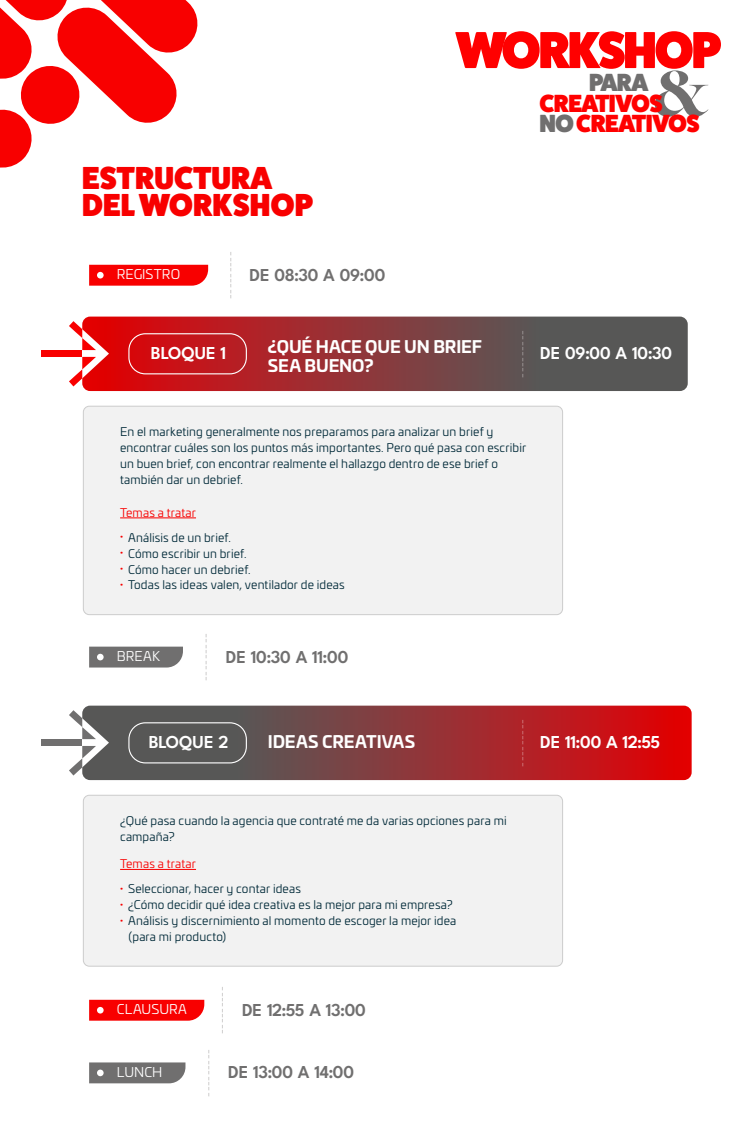
<style>
.page{position:relative;width:745px;height:1147px;background:#fff}
.page>*{position:absolute;margin:0;border:0;box-sizing:border-box;transform-origin:0 0}
.t1{font:900 72px "Freight Big Pro";color:#706f6f}
.t2{font:800 52.12px "Fat Frank";letter-spacing:-.05em;color:#f00}
.t3{font:800 32px/27.2px "Fat Frank";color:#f80000}
.t4{font:800 24.88px/20.2px "Fat Frank";letter-spacing:-.025em;color:#f00}
.t5{font:800 24.88px "Fat Frank";color:#706f6f}
.t6{font:100 18.12px "League Spartan";letter-spacing:-.015em;color:#706f6f}
.t7{font:100 18.12px "League Spartan";letter-spacing:-.01em;color:#fff}
.t8{font:700 16.62px/19px "Univia Pro";letter-spacing:-.005em;color:#fff}
.t9{font:13.25px "Univia Pro";color:#fff}
.t10{font:100 11.88px "Univia Pro";color:#706f6f}
.t11{font:100 11.88px "Univia Pro";color:#fff}
.t12{font:11.75px/15.9px "Univia Pro";letter-spacing:.01em;color:#002938}
.t13{font:11.75px "Univia Pro";letter-spacing:.01em;color:#f80000}
.s1{color:#706f6f}
.s2{font-weight:700;color:#f80000}
</style>
<div class="page">
<svg style="left:82px;top:316px;width:605px;height:75px;background:#8c3b3d"></svg>
<div style="left:41px;top:350px;width:41px;height:7px;background:#f80000"></div>
<svg style="left:69px;top:357px;width:27px;height:29px"></svg>
<svg style="left:69px;top:321px;width:27px;height:29px"></svg>
<div style="left:83px;top:406px;width:479px;height:208px;background:#f2f2f2;border-radius:6px"></div>
<div style="left:83px;top:406px;width:479px;height:209px;border:1px solid #ccc;border-radius:6px"></div>
<div style="left:128px;top:333px;width:119px;height:41px;border:1px solid #fff;border-radius:16px"></div>
<hr style="left:120px;top:517px;width:76px;height:1px;background:#f80000">
<svg style="left:89px;top:646px;width:94px;height:21px;background:#787777"></svg>
<div style="left:97px;top:653px;width:7px;height:7px;background:#fff;border-radius:50%"></div>
<svg style="left:0;top:0;width:198px;height:168px"></svg>
<svg style="left:82px;top:705px;width:609px;height:75px;background:#8f393b"></svg>
<div style="left:41px;top:739px;width:41px;height:7px;background:#706f6f"></div>
<svg style="left:69px;top:746px;width:27px;height:29px"></svg>
<svg style="left:69px;top:710px;width:27px;height:29px"></svg>
<div style="left:83px;top:795px;width:479px;height:171px;background:#f2f2f2;border-radius:6px"></div>
<div style="left:83px;top:795px;width:479px;height:171px;border:1px solid #ccc;border-radius:6px"></div>
<div style="left:128px;top:722px;width:119px;height:41px;border:1px solid #fff;border-radius:16px"></div>
<hr style="left:120px;top:869px;width:76px;height:1px;background:#f80000">
<svg style="left:89px;top:999px;width:115px;height:21px;background:#f80f0f"></svg>
<svg style="left:97px;top:1006px;width:7px;height:7px"></svg>
<svg style="left:89px;top:1062px;width:96px;height:21px;background:#767575"></svg>
<div style="left:97px;top:1069px;width:7px;height:7px;background:#fff;border-radius:50%"></div>
<svg style="left:89px;top:265px;width:119px;height:21px;background:#f80a0a"></svg>
<div style="left:97px;top:272px;width:7px;height:6px;background:#fff;border-radius:50%"></div>
<h3 class="t3" style="left:82px;top:165px;width:232px">ESTRUCTURA<br>DEL WORKSHOP</h3>
<p class="t9" style="left:117px;top:265px;width:65px">REGISTRO</p>
<p class="t10" style="left:240px;top:251px;width:49px;rotate:90deg">---------</p>
<h3 class="t6" style="left:249px;top:261px;width:137px">DE 08:30 A 09:00</h3>
<h2 class="t2" style="left:455px;top:21px;width:267px">WORKSHOP</h2>
<h1 class="t1" style="left:653px;top:46px;width:55px">&amp;</h1>
<h3 class="t5" style="left:588px;top:69px;width:60px">PARA</h3>
<h3 class="t4" style="left:539px;top:93px;width:162px">CREATIVOS<br><span class="s1">NO</span> CREATIVOS</h3>
<h3 class="t7" style="left:151px;top:340px;width:77px">BLOQUE 1</h3>
<h3 class="t8" style="left:268px;top:336px;width:215px">¿QUÉ HACE QUE UN BRIEF<br>SEA BUENO?</h3>
<p class="t11" style="left:532px;top:330px;width:49px;rotate:90deg">---------</p>
<h3 class="t7" style="left:540px;top:340px;width:133px">DE 09:00 A 10:30</h3>
<p class="t12" style="left:120px;top:423px;width:407px">En el marketing generalmente nos preparamos para analizar un brief y encontrar cuáles son los puntos más importantes. Pero qué pasa con escribir un buen brief, con encontrar realmente el hallazgo dentro de ese brief o también dar un debrief.</p>
<p class="t13" style="left:120px;top:504px;width:77px">Temas a tratar</p>
<p class="t12" style="left:120px;top:529px;width:226px"><span class="s2">·</span> Análisis de un brief.<br><span class="s2">·</span> Cómo escribir un brief.<br><span class="s2">·</span> Cómo hacer un debrief.<br><span class="s2">·</span> Todas las ideas valen, ventilador de ideas</p>
<p class="t9" style="left:117px;top:646px;width:44px">BREAK</p>
<p class="t10" style="left:216px;top:633px;width:49px;rotate:90deg">---------</p>
<h3 class="t6" style="left:226px;top:643px;width:124px">DE 10:30 A 11:00</h3>
<h3 class="t7" style="left:148px;top:728px;width:81px">BLOQUE 2</h3>
<h3 class="t8" style="left:268px;top:731px;width:149px">IDEAS CREATIVAS</h3>
<p class="t11" style="left:532px;top:719px;width:49px;rotate:90deg">---------</p>
<h3 class="t7" style="left:540px;top:729px;width:121px">DE 11:00 A 12:55</h3>
<p class="t12" style="left:120px;top:812px;width:388px">¿Qué pasa cuando la agencia que contraté me da varias opciones para mi campaña?</p>
<p class="t13" style="left:120px;top:855px;width:77px">Temas a tratar</p>
<p class="t12" style="left:120px;top:880px;width:182px"><span class="s2">·</span> Seleccionar, hacer y contar ideas</p>
<p class="t12" style="left:120px;top:896px;width:334px"><span class="s2">·</span> ¿Cómo decidir qué idea creativa es la mejor para mi empresa?</p>
<p class="t12" style="left:120px;top:912px;width:337px"><span class="s2">·</span> Análisis y discernimiento al momento de escoger la mejor idea</p>
<p class="t12" style="left:128px;top:928px;width:99px">(para mi producto)</p>
<p class="t9" style="left:117px;top:999px;width:71px">CLAUSURA</p>
<p class="t9" style="left:117px;top:1062px;width:47px">LUNCH</p>
<p class="t10" style="left:219px;top:1048px;width:49px;rotate:90deg">---------</p>
<p class="t10" style="left:232px;top:986px;width:49px;rotate:90deg">---------</p>
<h3 class="t6" style="left:242px;top:996px;width:125px">DE 12:55 A 13:00</h3>
<h3 class="t6" style="left:228px;top:1059px;width:127px">DE 13:00 A 14:00</h3>
</div>
